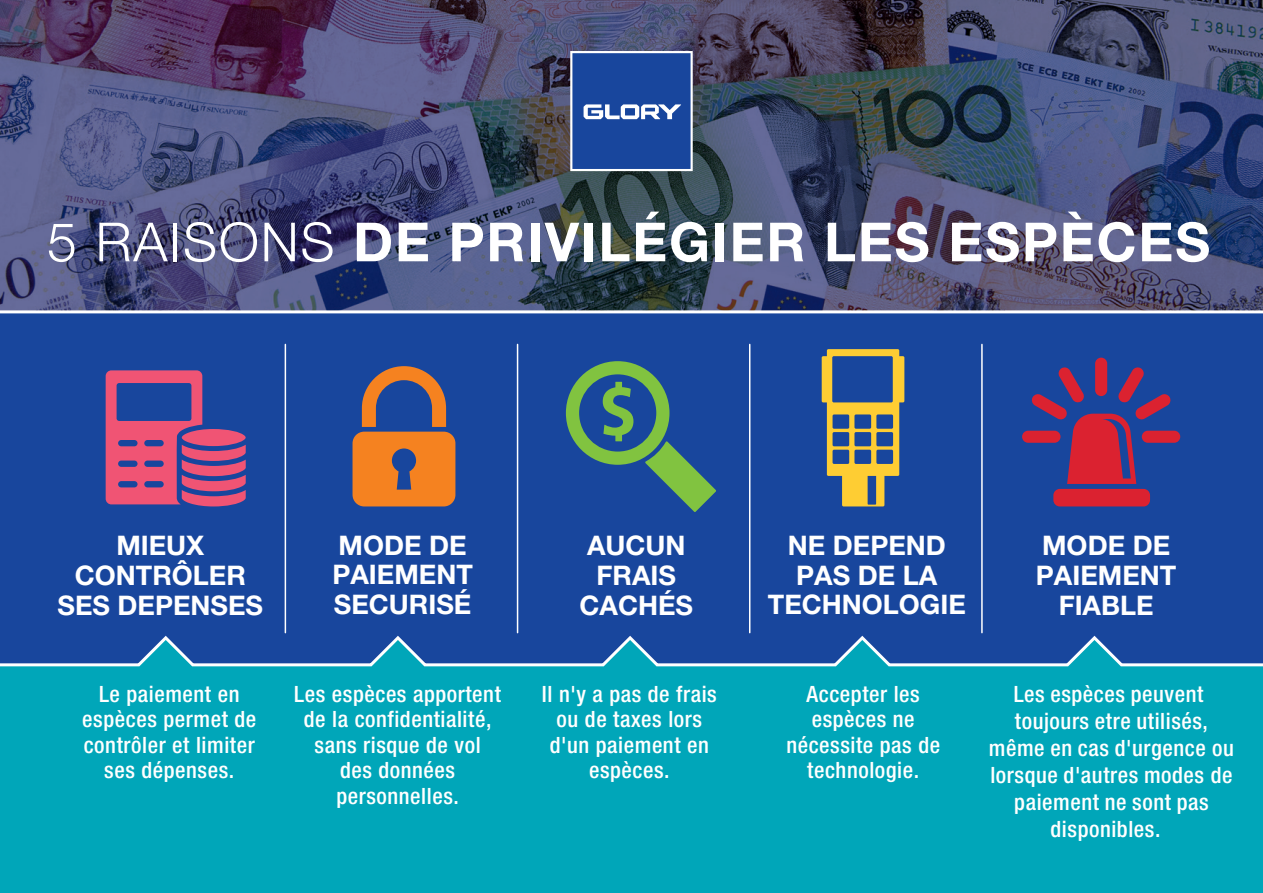
<style>
.page{position:relative;width:1263px;height:893px;background:#fff}
.page>*{position:absolute;margin:0;border:0;box-sizing:border-box;transform-origin:0 0}
.t1{font:700 54px "Helvetica Neue LT Std";letter-spacing:.035em;color:#fff}
.t2{font:700 27px/30px "Helvetica Neue LT Std";color:#fff;text-align:center}
.t3{font:500 condensed 22.5px/25.5px "Helvetica Neue LT Std";letter-spacing:.025em;color:#fff;text-align:center}
.s1{font-weight:300}
</style>
<div class="page">
<img style="left:0;top:0;width:1263px;height:310px">
<svg style="left:570px;top:51px;width:123px;height:120px;background:#325ba7"></svg>
<div style="left:0;top:312px;width:1263px;height:353px;background:#18469d"></div>
<hr style="left:285px;top:344px;width:1px;height:289px;background:#fff">
<hr style="left:517px;top:344px;width:1px;height:289px;background:#fff">
<hr style="left:749px;top:344px;width:1px;height:289px;background:#fff">
<hr style="left:981px;top:344px;width:2px;height:289px;background:#fff">
<svg style="left:106px;top:370px;width:140px;height:136px"></svg>
<svg style="left:352px;top:366px;width:103px;height:140px"></svg>
<svg style="left:566px;top:361px;width:150px;height:151px"></svg>
<svg style="left:822px;top:349px;width:82px;height:157px"></svg>
<div style="left:1053px;top:489px;width:97px;height:17px;background:#db2230;border-radius:6px"></div>
<div style="left:1095px;top:358px;width:12px;height:38px;background:#db2230;border-radius:6px"></div>
<div style="left:1022px;top:431px;width:38px;height:12px;background:#db2230;border-radius:6px"></div>
<svg style="left:1031px;top:367px;width:140px;height:117px"></svg>
<div style="left:1142px;top:431px;width:38px;height:12px;background:#db2230;border-radius:6px"></div>
<svg style="left:0;top:635px;width:1263px;height:258px;background:#059db7"></svg>
<hr style="left:0;top:310px;width:1263px;height:3px;background:#fff">
<h1 class="t1" style="left:47px;top:209px;width:1165px"><span class="s1">5 RAISONS</span> DE PRIVILÉGIER LES ESPÈCES</h1>
<p class="t2" style="left:58px;top:530px;width:207px">MIEUX<br>CONTRÔLER<br>SES DEPENSES</p>
<p class="t2" style="left:332px;top:531px;width:142px;line-height:29.1px;text-align:left">MODE DE<br>PAIEMENT<br>SECURISÉ</p>
<p class="t2" style="left:579px;top:530px;width:115px">AUCUN<br>FRAIS<br>CACHÉS</p>
<p class="t2" style="left:768px;top:531px;width:199px;line-height:29.1px">NE DEPEND<br>PAS DE LA<br>TECHNOLOGIE</p>
<p class="t2" style="left:1036px;top:530px;width:142px">MODE DE<br>PAIEMENT<br>FIABLE</p>
<p class="t3" style="left:82px;top:681px;width:175px">Le paiement en espèces permet de contrôler et limiter ses dépenses.</p>
<p class="t3" style="left:294px;top:681px;width:208px">Les espèces apportent de la confidentialité, sans risque de vol<br>des données personnelles.</p>
<p class="t3" style="left:542px;top:681px;width:176px">Il n'y a pas de frais ou de taxes lors d'un paiement en espèces.</p>
<p class="t3" style="left:786px;top:681px;width:155px">Accepter les espèces ne nécessite pas de technologie.</p>
<p class="t3" style="left:989px;top:680px;width:247px;line-height:27px">Les espèces peuvent toujours etre utilisés, même en cas d'urgence ou lorsque d'autres modes de paiement ne sont pas disponibles.</p>
</div>
